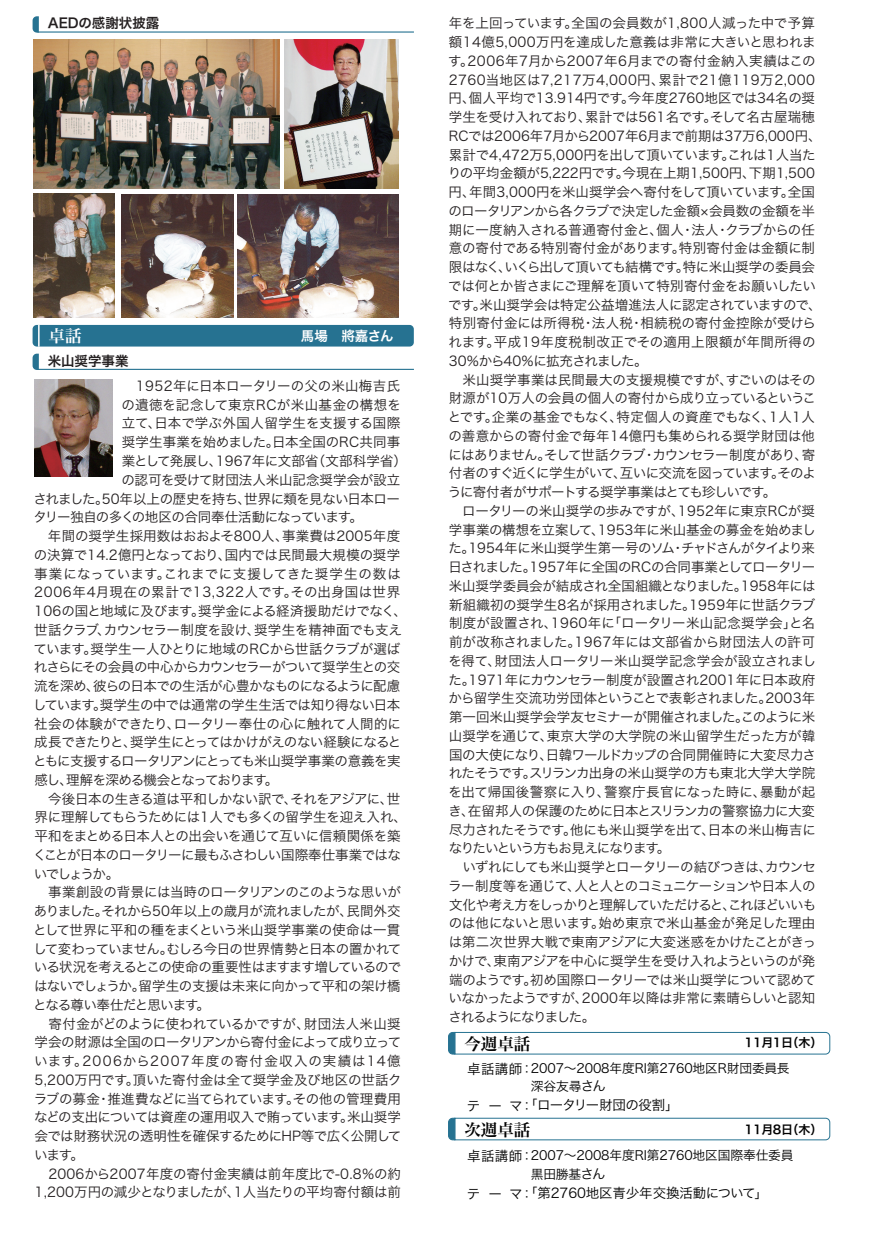
<style>
.page{position:relative;width:888px;height:1260px;background:#fff}
.page>*{position:absolute;margin:0;border:0;box-sizing:border-box;transform-origin:0 0}
.t1{font:16.5px "Hira Min Pro W6";color:#000}
.t2{font:16.5px "Hira Min Pro W6";color:#fff}
.t3{font:13.5px/18.8px "Hira Kaku Pro W3";letter-spacing:-.02em;color:#231f20}
.t4{font:13.5px "Hira Kaku Pro W3";letter-spacing:-.04em;color:#231f20}
.t5{font:13.5px "Hira Kaku Pro W3";letter-spacing:-.05em;color:#231f20}
.t6{font:13.5px "Hira Kaku Pro W3";letter-spacing:.005em;color:#231f20}
.t7{font:13.5px "Hira Kaku Pro W3";letter-spacing:.025em;color:#231f20}
.t8{font:13.5px "Hira Kaku Pro W3";letter-spacing:-.065em;color:#231f20}
.t9{font:13.5px "Hira Kaku Pro W3";letter-spacing:-.045em;color:#231f20}
.t10{font:13.5px "Hira Kaku Pro W3";letter-spacing:.02em;color:#231f20}
.t11{font:13.5px "Hira Kaku Pro W3";letter-spacing:.01em;color:#231f20}
.t12{font:13.5px "Hira Kaku Pro W3";letter-spacing:-.07em;color:#231f20}
.t13{font:13.5px "Hira Kaku Pro W3";letter-spacing:-.01em;color:#000}
.t14{font:13.5px "Hira Kaku Pro W3";letter-spacing:.015em;color:#231f20}
.t15{font:13.5px "Hira Kaku Pro W3";letter-spacing:.1em;color:#231f20}
.t16{font:13.5px "Hira Kaku Pro W3";letter-spacing:-.085em;color:#231f20}
.t17{font:13.5px "Hira Kaku Pro W3";letter-spacing:-.04em;color:#000}
.t18{font:13.5px "Hira Kaku Pro W6";color:#231f20}
.t19{font:13.5px "Hira Kaku Pro W6";letter-spacing:-.02em;color:#fff}
.t20{font:12.75px/18.8px "Hira Kaku Pro W3";letter-spacing:-.01em;color:#000}
.t21{font:12px "Hira Kaku Pro W6";letter-spacing:-.03em;color:#000}
.s1{font-size:13.5px}
</style>
<div class="page">
<svg style="left:448px;top:1117px;width:383px;height:24px"></svg>
<svg style="left:448px;top:1032px;width:383px;height:23px"></svg>
<div style="left:33px;top:325px;width:381px;height:22px;background:#267291;border-radius:4px"></div>
<hr style="left:38px;top:325px;width:2px;height:22px;background:#fff">
<hr style="left:37px;top:369px;width:377px;height:1px;background:#267291">
<svg style="left:33px;top:354px;width:6px;height:16px"></svg>
<hr style="left:37px;top:31px;width:377px;height:2px;background:#267291">
<svg style="left:33px;top:16px;width:6px;height:17px"></svg>
<img style="left:34px;top:379px;width:79px;height:98px">
<img style="left:33px;top:39px;width:247px;height:149px">
<img style="left:284px;top:39px;width:115px;height:149px">
<img style="left:33px;top:194px;width:82px;height:123px">
<img style="left:121px;top:194px;width:112px;height:124px">
<img style="left:237px;top:194px;width:162px;height:124px">
<p class="t18" style="left:48px;top:11px;width:113px">AEDの感謝状披露</p>
<p class="t2" style="left:49px;top:322px;width:35px">卓話</p>
<p class="t18" style="left:48px;top:348px;width:82px">米山奨学事業</p>
<p class="t19" style="left:301px;top:324px;width:94px">馬場　將嘉さん</p>
<p class="t6" style="left:122px;top:374px;width:280px">　1952年に日本ロータリーの父の米山梅吉氏</p>
<p class="t10" style="left:121px;top:393px;width:281px">の遺徳を記念して東京RCが米山基金の構想を</p>
<p class="t11" style="left:122px;top:411px;width:280px">立て、日本で学ぶ外国人留学生を支援する国際</p>
<p class="t6" style="left:122px;top:430px;width:280px">奨学生事業を始めました。日本全国のRC共同事</p>
<p class="t11" style="left:122px;top:449px;width:287px">業として発展し、1967年に文部省（文部科学省）</p>
<p class="t3" style="left:121px;top:469px;width:280px">の認可を受けて財団法人米山記念奨学会が設立</p>
<p class="t4" style="left:33px;top:486px;width:368px">されました。50年以上の歴史を持ち、世界に類を見ない日本ロー</p>
<p class="t3" style="left:33px;top:507px;width:331px">タリー独自の多くの地区の合同奉仕活動になっています。</p>
<p class="t10" style="left:34px;top:524px;width:368px">　年間の奨学生採用数はおおよそ800人、事業費は2005年度</p>
<p class="t3" style="left:34px;top:544px;width:368px">の決算で14.2億円となっており、国内では民間最大規模の奨学</p>
<p class="t7" style="left:34px;top:561px;width:368px">事業になっています。これまでに支援してきた奨学生の数は</p>
<p class="t7" style="left:34px;top:580px;width:368px">2006年4月現在の累計で13,322人です。その出身国は世界</p>
<p class="t3" style="left:34px;top:601px;width:374px">106の国と地域に及びます。奨学金による経済援助だけでなく、</p>
<p class="t3" style="left:34px;top:619px;width:369px">世話クラブ、カウンセラー制度を設け、奨学生を精神面でも支え</p>
<p class="t3" style="left:34px;top:638px;width:368px">ています。奨学生一人ひとりに地域のRCから世話クラブが選ば</p>
<p class="t8" style="left:34px;top:655px;width:368px">れさらにその会員の中心からカウンセラーがついて奨学生との交</p>
<p class="t5" style="left:34px;top:674px;width:368px">流を深め、彼らの日本での生活が心豊かなものになるように配慮</p>
<p class="t4" style="left:33px;top:693px;width:369px">しています。奨学生の中では通常の学生生活では知り得ない日本</p>
<p class="t6" style="left:34px;top:711px;width:368px">社会の体験ができたり、ロータリー奉仕の心に触れて人間的に</p>
<p class="t9" style="left:34px;top:730px;width:369px">成長できたりと、奨学生にとってはかけがえのない経験になると</p>
<p class="t5" style="left:33px;top:749px;width:369px">ともに支援するロータリアンにとっても米山奨学事業の意義を実</p>
<p class="t16" style="left:34px;top:768px;width:246px">感し、理解を深める機会となっております。</p>
<p class="t3" style="left:34px;top:788px;width:368px">　今後日本の生きる道は平和しかない訳で、それをアジアに、世</p>
<p class="t3" style="left:34px;top:807px;width:374px">界に理解してもらうためには1人でも多くの留学生を迎え入れ、</p>
<p class="t3" style="left:34px;top:826px;width:368px">平和をまとめる日本人との出会いを通じて互いに信頼関係を築</p>
<p class="t5" style="left:33px;top:843px;width:369px">くことが日本のロータリーに最もふさわしい国際奉仕事業ではな</p>
<p class="t3" style="left:34px;top:863px;width:87px">いでしょうか。</p>
<p class="t3" style="left:34px;top:882px;width:368px">　事業創設の背景には当時のロータリアンのこのような思いが</p>
<p class="t4" style="left:34px;top:899px;width:368px">ありました。それから50年以上の歳月が流れましたが、民間外交</p>
<p class="t3" style="left:33px;top:919px;width:369px">として世界に平和の種をまくという米山奨学事業の使命は一貫</p>
<p class="t9" style="left:33px;top:936px;width:369px">して変わっていません。むしろ今日の世界情勢と日本の置かれて</p>
<p class="t12" style="left:34px;top:955px;width:369px">いる状況を考えるとこの使命の重要性はますます増しているので</p>
<p class="t3" style="left:34px;top:976px;width:368px">はないでしょうか。留学生の支援は未来に向かって平和の架け橋</p>
<p class="t12" style="left:33px;top:993px;width:178px">となる尊い奉仕だと思います。</p>
<p class="t3" style="left:35px;top:1013px;width:368px">　寄付金がどのように使われているかですが、財団法人米山奨</p>
<p class="t8" style="left:35px;top:1030px;width:368px">学会の財源は全国のロータリアンから寄付金によって成り立って</p>
<p class="t15" style="left:34px;top:1049px;width:368px">います。2006から2007年度の寄付金収入の実績は14億</p>
<p class="t3" style="left:35px;top:1069px;width:369px">5,200万円です。頂いた寄付金は全て奨学金及び地区の世話ク</p>
<p class="t3" style="left:34px;top:1088px;width:369px">ラブの募金・推進費などに当てられています。その他の管理費用</p>
<p class="t3" style="left:34px;top:1107px;width:368px">などの支出については資産の運用収入で賄っています。米山奨学</p>
<p class="t4" style="left:35px;top:1124px;width:368px">会では財務状況の透明性を確保するためにHP等で広く公開して</p>
<p class="t3" style="left:34px;top:1144px;width:51px">います。</p>
<p class="t14" style="left:35px;top:1161px;width:368px">　2006から2007年度の寄付金実績は前年度比で-0.8％の約</p>
<p class="t3" style="left:35px;top:1182px;width:368px">1,200万円の減少となりましたが、1人当たりの平均寄付額は前</p>
<p class="t3" style="left:448px;top:13px;width:375px">年を上回っています。全国の会員数が1,800人減った中で予算額14億5,000万円を達成した意義は非常に大きいと思われます。2006年7月から2007年6月までの寄付金納入実績はこの2760当地区は7,217万4,000円、累計で21億119万2,000円、個人平均で13.914円です。今年度2760地区では34名の奨学生を受け入れており、累計では561名です。そして名古屋瑞穂RCでは2006年7月から2007年6月まで前期は37万6,000円、累計で4,472万5,000円を出して頂いています。これは1人当たりの平均金額が5,222円です。今現在上期1,500円、下期1,500円、年間3,000円を米山奨学会へ寄付をして頂いています。全国のロータリアンから各クラブで決定した金額×会員数の金額を半期に一度納入される普通寄付金と、個人・法人・クラブからの任意の寄付である特別寄付金があります。特別寄付金は金額に制限はなく、いくら出して頂いても結構です。特に米山奨学の委員会では何とか皆さまにご理解を頂いて特別寄付金をお願いしたいです。米山奨学会は特定公益増進法人に認定されていますので、特別寄付金には所得税・法人税・相続税の寄付金控除が受けられます。平成19年度税制改正でその適用上限額が年間所得の30％から40％に拡充されました。<br>　米山奨学事業は民間最大の支援規模ですが、すごいのはその財源が10万人の会員の個人の寄付から成り立っているということです。企業の基金でもなく、特定個人の資産でもなく、1人1人の善意からの寄付金で毎年14億円も集められる奨学財団は他にはありません。そして世話クラブ・カウンセラー制度があり、寄付者のすぐ近くに学生がいて、互いに交流を図っています。そのように寄付者がサポートする奨学事業はとても珍しいです。<br>　ロータリーの米山奨学の歩みですが、1952年に東京RCが奨学事業の構想を立案して、1953年に米山基金の募金を始めました。1954年に米山奨学生第一号のソム・チャドさんがタイより来日されました。1957年に全国のRCの合同事業としてロータリー米山奨学委員会が結成され全国組織となりました。1958年には新組織初の奨学生8名が採用されました。1959年に世話クラブ制度が設置され、1960年に「ロータリー米山記念奨学会」と名前が改称されました。1967年には文部省から財団法人の許可を得て、財団法人ロータリー米山奨学記念学会が設立されました。1971年にカウンセラー制度が設置され2001年に日本政府から留学生交流功労団体ということで表彰されました。2003年第一回米山奨学会学友セミナーが開催されました。このように米山奨学を通じて、東京大学の大学院の米山留学生だった方が韓国の大使になり、日韓ワールドカップの合同開催時に大変尽力されたそうです。スリランカ出身の米山奨学の方も東北大学大学院を出て帰国後警察に入り、警察庁長官になった時に、暴動が起き、在留邦人の保護のために日本とスリランカの警察協力に大変尽力されたそうです。他にも米山奨学を出て、日本の米山梅吉になりたいという方もお見えになります。<br>　いずれにしても米山奨学とロータリーの結びつきは、カウンセラー制度等を通じて、人と人とのコミュニケーションや日本人の文化や考え方をしっかりと理解していただけると、これほどいいものは他にないと思います。始め東京で米山基金が発足した理由は第二次世界大戦で東南アジアに大変迷惑をかけたことがきっかけで、東南アジアを中心に奨学生を受け入れようというのが発端のようです。初め国際ロータリーでは米山奨学について認めていなかったようですが、2000年以降は非常に素晴らしいと認知されるようになりました。</p>
<p class="t1" style="left:464px;top:1029px;width:67px">今週卓話</p>
<p class="t21" style="left:733px;top:1031px;width:91px">　11月1日（木）</p>
<p class="t13" style="left:467px;top:1057px;width:56px">卓話講師</p>
<p class="t17" style="left:467px;top:1093px;width:213px">テーマ「ロータリー財団の役割」</p>
<p class="t20" style="left:531px;top:1058px;width:260px">2007～2008年度RI第2760地区R財団委員長深谷友尋<span class="s1">さん</span></p>
<p class="t13" style="left:520px;top:1057px;width:15px">：</p>
<p class="t13" style="left:520px;top:1094px;width:15px">：</p>
<p class="t1" style="left:464px;top:1116px;width:67px">次週卓話</p>
<p class="t21" style="left:733px;top:1118px;width:91px">　11月8日（木）</p>
<p class="t20" style="left:531px;top:1145px;width:264px">2007～2008年度RI第2760地区国際奉仕委員黒田勝基<span class="s1">さん</span></p>
<p class="t13" style="left:467px;top:1144px;width:56px">卓話講師</p>
<p class="t13" style="left:467px;top:1181px;width:303px">テーマ「第2760地区青少年交換活動について」</p>
<p class="t13" style="left:520px;top:1144px;width:15px">：</p>
<p class="t13" style="left:520px;top:1181px;width:15px">：</p>
</div>
